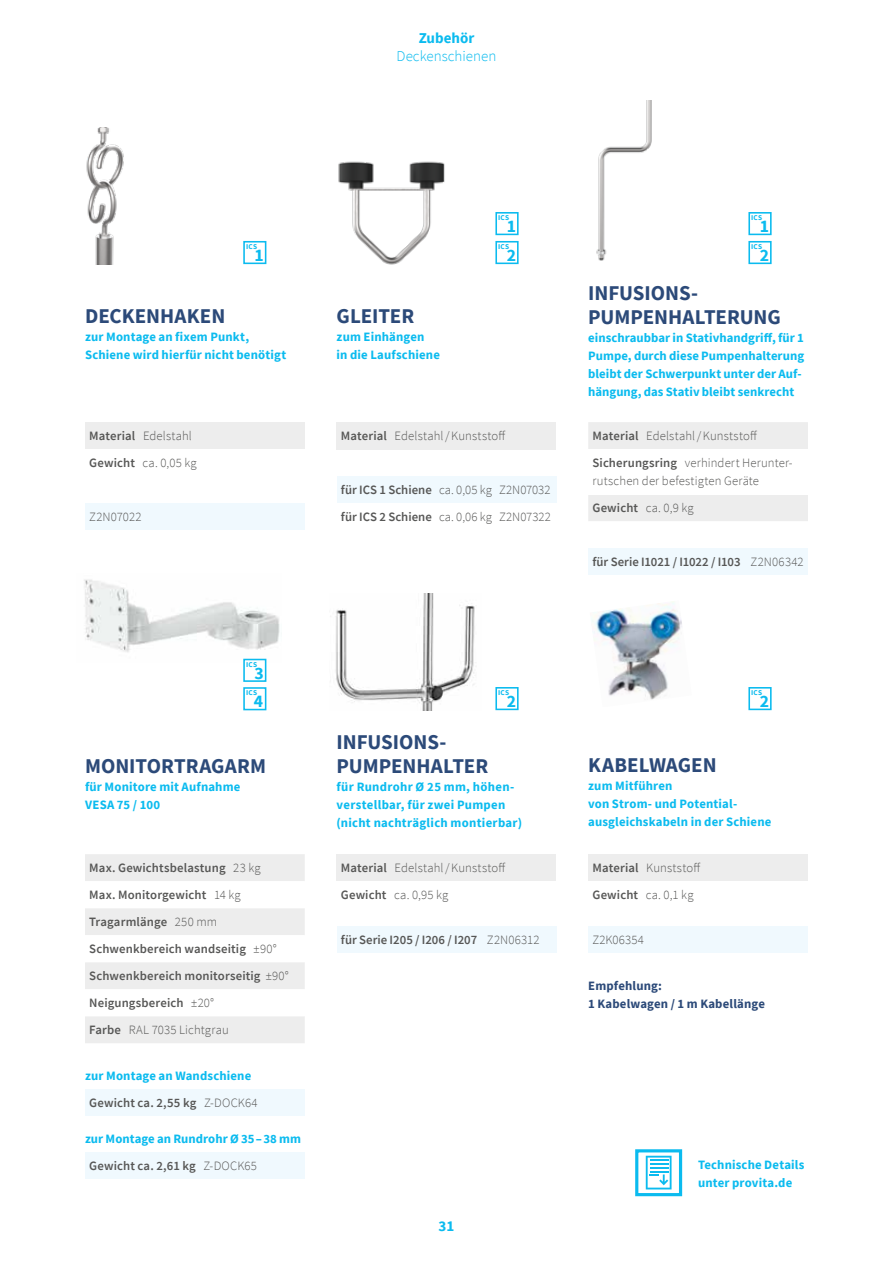
<style>
.page{position:relative;width:893px;height:1263px;background:#fff}
.page>*{position:absolute;margin:0;border:0;box-sizing:border-box;transform-origin:0 0}
.t1{font:700 21px/24px "Source Sans Pro";color:#2c4a79}
.t2{font:700 17.7px "Source Sans Pro";color:#0bbbef}
.t3{font:300 15px "Source Sans Pro";color:#0bbbef}
.t4{font:700 15px "Source Sans Pro";color:#0bbbef}
.t5{font:700 12.75px/18px "Source Sans Pro";letter-spacing:.01em;color:#0bbbef}
.t6{font:300 12.75px/27px "Source Sans Pro";letter-spacing:.01em;color:#575756}
.t7{font:600 12.75px/27px "Source Sans Pro";letter-spacing:.01em;color:#575756}
.t8{font:700 12.75px/18px "Source Sans Pro";letter-spacing:.01em;color:#2c4a79}
.t9{font:700 7.35px "Source Sans Pro";letter-spacing:.035em;color:#0bbbef}
.s1{font-weight:600}
.s2{font-weight:300}
</style>
<div class="page">
<img style="left:591px;top:601px;width:91px;height:99px">
<img style="left:335px;top:593px;width:140px;height:117px">
<img style="left:84px;top:579px;width:196px;height:83px">
<div style="left:748px;top:212px;width:24px;height:23px;border:2px solid #0bbbef"></div>
<div style="left:495px;top:212px;width:24px;height:23px;border:2px solid #0bbbef"></div>
<div style="left:243px;top:241px;width:23px;height:23px;border:2px solid #0bbbef"></div>
<div style="left:495px;top:687px;width:24px;height:23px;border:2px solid #0bbbef"></div>
<div style="left:748px;top:687px;width:24px;height:23px;border:2px solid #0bbbef"></div>
<div style="left:748px;top:241px;width:24px;height:23px;border:2px solid #0bbbef"></div>
<div style="left:495px;top:241px;width:24px;height:23px;border:2px solid #0bbbef"></div>
<div style="left:243px;top:659px;width:23px;height:23px;border:2px solid #0bbbef"></div>
<div style="left:243px;top:687px;width:23px;height:23px;border:2px solid #0bbbef"></div>
<img style="left:86px;top:127px;width:38px;height:137px">
<img style="left:338px;top:161px;width:107px;height:104px">
<img style="left:596px;top:101px;width:56px;height:160px">
<div style="left:635px;top:1149px;width:47px;height:47px;border:3px solid #0bbbef"></div>
<svg style="left:646px;top:1156px;width:26px;height:33px"></svg>
<div style="left:85px;top:503px;width:220px;height:27px;background:#f0f9fe"></div>
<div style="left:337px;top:926px;width:219px;height:27px;background:#f0f9fe"></div>
<div style="left:588px;top:548px;width:220px;height:27px;background:#f0f9fe"></div>
<div style="left:85px;top:422px;width:220px;height:27px;background:#ededed"></div>
<div style="left:337px;top:854px;width:219px;height:27px;background:#ededed"></div>
<div style="left:588px;top:422px;width:220px;height:99px;background:#ededed"></div>
<div style="left:588px;top:449px;width:220px;height:45px;background:#fff"></div>
<div style="left:588px;top:926px;width:220px;height:27px;background:#f0f9fe"></div>
<div style="left:588px;top:854px;width:220px;height:27px;background:#ededed"></div>
<div style="left:337px;top:476px;width:219px;height:27px;background:#f0f9fe"></div>
<div style="left:337px;top:422px;width:219px;height:27px;background:#ededed"></div>
<svg style="left:85px;top:854px;width:220px;height:189px"></svg>
<div style="left:85px;top:1089px;width:220px;height:27px;background:#f0f9fe"></div>
<div style="left:85px;top:1152px;width:220px;height:27px;background:#f0f9fe"></div>
<p class="t4" style="left:419px;top:28px;width:57px">Zubehör</p>
<p class="t3" style="left:397px;top:47px;width:101px">Deckenschienen</p>
<p class="t9" style="left:498px;top:213px;width:13px">ICS</p>
<h2 class="t2" style="left:507px;top:214px;width:11px">1</h2>
<p class="t9" style="left:246px;top:242px;width:13px">ICS</p>
<h2 class="t2" style="left:254px;top:243px;width:11px">1</h2>
<p class="t9" style="left:498px;top:242px;width:13px">ICS</p>
<h2 class="t2" style="left:507px;top:243px;width:11px">2</h2>
<h1 class="t1" style="left:85px;top:304px;width:142px">DECKENHAKEN</h1>
<p class="t5" style="left:85px;top:327px;width:203px">zur Montage an fixem Punkt,<br>Schiene wird hierfür nicht benötigt</p>
<h1 class="t1" style="left:337px;top:304px;width:79px">GLEITER</h1>
<p class="t5" style="left:337px;top:328px;width:105px">zum Einhängen<br>in die Laufschiene</p>
<p class="t6" style="left:89px;top:422px;width:109px"><span class="s1">Material</span> Edelstahl<br><span class="s1">Gewicht</span> ca. 0,05 kg</p>
<p class="t6" style="left:341px;top:422px;width:166px"><span class="s1">Material</span> Edelstahl/Kunststoff</p>
<p class="t6" style="left:89px;top:503px;width:54px">Z2N07022</p>
<p class="t6" style="left:341px;top:476px;width:212px"><span class="s1">für ICS 1 Schiene</span> ca. 0,05 kg Z2N07032 <span class="s1">für ICS 2 Schiene</span> ca. 0,06 kg Z2N07322</p>
<p class="t9" style="left:246px;top:659px;width:13px">ICS</p>
<h2 class="t2" style="left:254px;top:661px;width:11px">3</h2>
<p class="t9" style="left:246px;top:688px;width:13px">ICS</p>
<h2 class="t2" style="left:254px;top:689px;width:11px">4</h2>
<h1 class="t1" style="left:85px;top:753px;width:183px">MONITORTRAGARM</h1>
<p class="t5" style="left:85px;top:777px;width:157px">für Monitore mit Aufnahme<br>VESA 75 / 100</p>
<p class="t7" style="left:89px;top:854px;width:201px">Max. Gewichtsbelastung <span class="s2">23 kg<br></span>Max. Monitorgewicht <span class="s2">14 kg<br></span>Tragarmlänge <span class="s2">250 mm<br></span>Schwenkbereich wandseitig <span class="s2">±90°<br></span>Schwenkbereich monitorseitig <span class="s2">±90°<br></span>Neigungsbereich <span class="s2">±20°<br></span>Farbe <span class="s2">RAL 7035 Lichtgrau</span></p>
<p class="t5" style="left:85px;top:1066px;width:168px">zur Montage an Wandschiene</p>
<p class="t7" style="left:89px;top:1089px;width:170px">Gewicht ca. 2,55 kg <span class="s2">Z-DOCK64</span></p>
<p class="t5" style="left:85px;top:1129px;width:218px">zur Montage an Rundrohr Ø 35–38 mm</p>
<p class="t7" style="left:89px;top:1152px;width:169px">Gewicht ca. 2,61 kg <span class="s2">Z-DOCK65</span></p>
<p class="t9" style="left:498px;top:688px;width:13px">ICS</p>
<h2 class="t2" style="left:507px;top:689px;width:11px">2</h2>
<h1 class="t1" style="left:337px;top:729px;width:153px">INFUSIONS-<br>PUMPENHALTER</h1>
<p class="t5" style="left:337px;top:777px;width:187px">für Rundrohr Ø 25 mm, höhen&shy;verstellbar, für zwei Pumpen (nicht nachträglich montierbar)</p>
<p class="t6" style="left:341px;top:854px;width:166px"><span class="s1">Material</span> Edelstahl/Kunststoff<br><span class="s1">Gewicht</span> ca. 0,95 kg</p>
<p class="t7" style="left:341px;top:926px;width:200px">für Serie I205 / I206 / I207 <span class="s2">Z2N06312</span></p>
<p class="t4" style="left:439px;top:1216px;width:17px">31</p>
<p class="t9" style="left:751px;top:213px;width:13px">ICS</p>
<h2 class="t2" style="left:760px;top:214px;width:11px">1</h2>
<p class="t9" style="left:751px;top:242px;width:13px">ICS</p>
<h2 class="t2" style="left:760px;top:243px;width:11px">2</h2>
<h1 class="t1" style="left:588px;top:280px;width:194px">INFUSIONS-<br>PUMPENHALTERUNG</h1>
<p class="t5" style="left:588px;top:328px;width:217px">einschraubbar in Stativhandgriff, für 1<br>Pumpe, durch diese Pumpenhalterung bleibt der Schwerpunkt unter der Auf&shy;hängung, das Stativ bleibt senkrecht</p>
<p class="t6" style="left:592px;top:422px;width:202px"><span class="s1">Material</span> Edelstahl/Kunststoff<br><span class="s1">Sicherungsring</span> verhindert Herunter-</p>
<p class="t6" style="left:592px;top:467px;width:168px">rutschen der befestigten Geräte<br><span class="s1">Gewicht</span> ca. 0,9 kg</p>
<p class="t7" style="left:592px;top:548px;width:213px">für Serie I1021 / I1022 / I103 <span class="s2">Z2N06342</span></p>
<p class="t9" style="left:751px;top:688px;width:13px">ICS</p>
<h2 class="t2" style="left:760px;top:689px;width:11px">2</h2>
<h1 class="t1" style="left:588px;top:753px;width:130px">KABELWAGEN</h1>
<p class="t5" style="left:588px;top:777px;width:185px">zum Mitführen<br>von Strom- und Potential&shy;ausgleichskabeln in der Schiene</p>
<p class="t6" style="left:592px;top:854px;width:109px"><span class="s1">Material</span> Kunststoff<br><span class="s1">Gewicht</span> ca. 0,1 kg</p>
<p class="t6" style="left:592px;top:926px;width:53px">Z2K06354</p>
<p class="t8" style="left:588px;top:976px;width:178px">Empfehlung:<br>1 Kabelwagen / 1 m Kabellänge</p>
<p class="t5" style="left:698px;top:1156px;width:108px">Technische Details unter provita.de</p>
</div>
